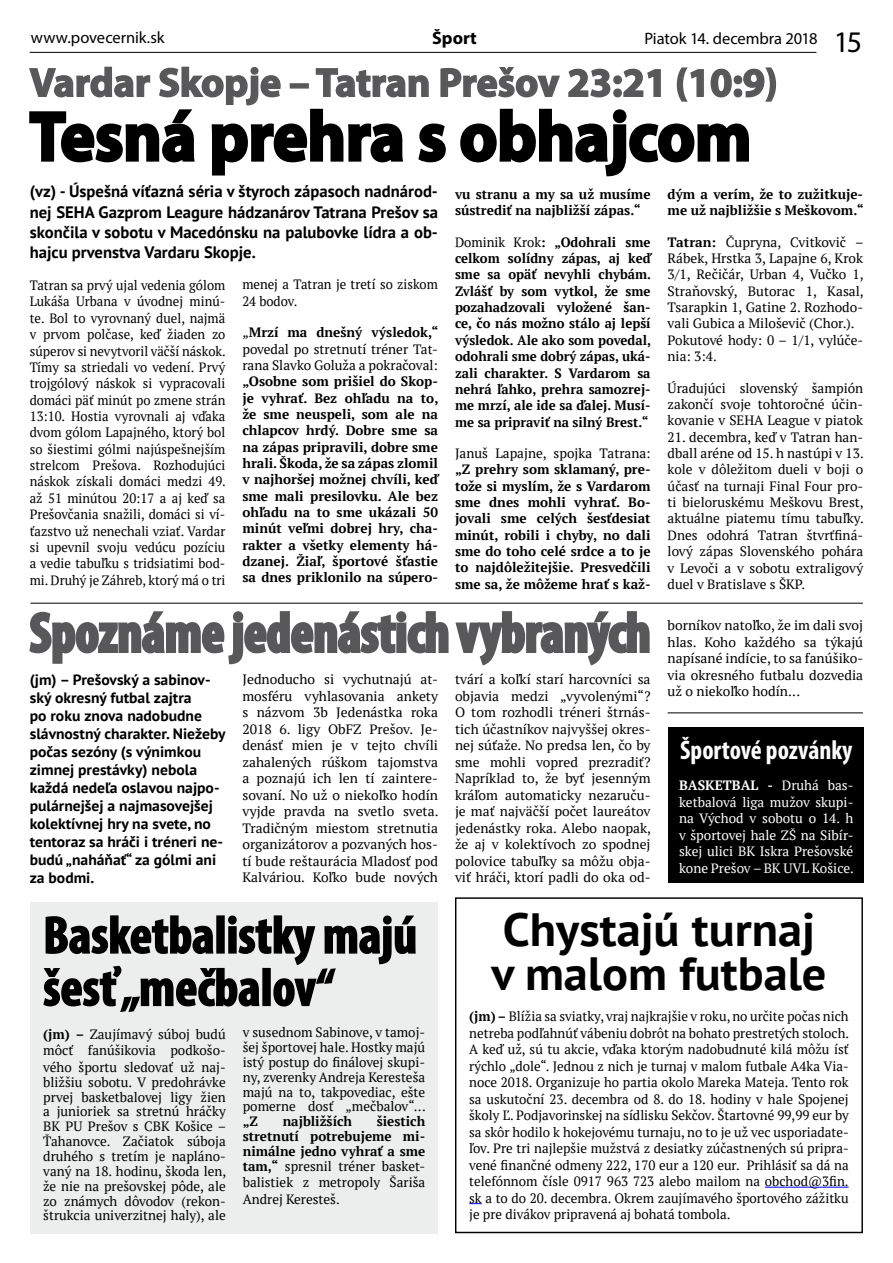
<style>
.page{position:relative;width:893px;height:1263px;background:#fff}
.page>*{position:absolute;margin:0;border:0;box-sizing:border-box;transform-origin:0 0}
.t1{font:700 70.2px "Myriad Pro";color:#000;scale:.93 1}
.t2{font:700 condensed 56.1px "Myriad Pro";color:#58585a;scale:.96 1}
.t3{font:700 condensed 53.1px/52.5px "Myriad Pro";color:#000}
.t4{font:700 46.5px/43.5px "PT Sans";color:#000;scale:1.04 1}
.t5{font:700 40.5px "Myriad Pro";color:#58585a}
.t6{font:30px "Myriad Pro";color:#000}
.t7{font:700 condensed 27px "Myriad Pro";color:#fff}
.t8{font:700 18px "Myriad Pro";color:#000}
.t9{font:700 16.5px/20.2px "PT Sans";color:#000;text-align:justify}
.t10{font:16.5px "Myriad Pro";letter-spacing:-.005em;color:#000}
.t11{font:700 15px/18px "PT Sans";color:#000;scale:1.04 1}
.t12{font:13.5px/16.5px "PT Serif";color:#000;text-align:justify}
.t13{font:700 13.5px/16.4px "PT Serif";color:#000;text-align:justify}
.t14{font:13.5px/16.4px "PT Serif";color:#000;text-align:justify;scale:.96 1}
.t15{font:13.5px/16.5px "PT Serif";color:#fff;text-align:justify}
.s1{font-weight:700}
.s2{font-weight:400}
</style>
<div class="page">
<hr style="left:765px;top:1187px;width:84px;height:1px;background:#00f">
<svg style="left:469px;top:1203px;width:13px;height:1px"></svg>
<div style="left:455px;top:897px;width:408px;height:336px;border:1px solid #000"></div>
<div style="left:31px;top:902px;width:407px;height:331px;background:#eceded"></div>
<svg style="left:43px;top:915px;width:373px;height:97px"></svg>
<svg style="left:29px;top:611px;width:621px;height:55px"></svg>
<svg style="left:29px;top:66px;width:748px;height:111px"></svg>
<div style="left:668px;top:728px;width:196px;height:155px;background:#000"></div>
<hr style="left:30px;top:52px;width:786px;height:1px;background:#000">
<hr style="left:31px;top:603px;width:832px;height:1px;background:#000">
<hr style="left:668px;top:712px;width:195px;height:1px;background:#000">
<h3 class="t8" style="left:432px;top:26px;width:46px">Šport</h3>
<h3 class="t6" style="left:834px;top:24px;width:30px">15</h3>
<p class="t10" style="left:31px;top:28px;width:135px">www.povecernik.sk</p>
<p class="t10" style="left:644px;top:28px;width:175px">Piatok 14. decembra 2018</p>
<h3 class="t5" style="left:30px;top:56px;width:749px">Vardar Skopje – Tatran Prešov 23:21 (10:9)</h3>
<h1 class="t1" style="left:30px;top:91px;width:777px">Tesná prehra s obhajcom</h1>
<p class="t9" style="left:30px;top:181px;width:410px">(vz) - Úspešná víťazná séria v štyroch zápasoch nadnárod&shy;nej SEHA Gazprom Leagure hádzanárov Tatrana Prešov sa skončila v sobotu v Macedónsku na palubovke lídra a ob&shy;hajcu prvenstva Vardaru Skopje.</p>
<p class="t14" style="left:30px;top:276px;width:206px">Tatran sa prvý ujal vedenia gólom Lukáša Urbana v úvodnej minú&shy;te. Bol to vyrovnaný duel, najmä v prvom polčase, keď žiaden zo súperov si nevytvoril väčší náskok.<br>Tímy sa striedali vo vedení. Prvý trojgólový náskok si vypracovali domáci päť minút po zmene strán 13:10. Hostia vyrovnali aj vďaka dvom gólom Lapajného, ktorý bol so šiestimi gólmi najúspešnejším strelcom Prešova. Rozhodujúci náskok získali domáci medzi 49. až 51 minútou 20:17 a aj keď sa Prešovčania snažili, domáci si ví&shy;ťazstvo už nenechali vziať. Vardar si upevnil svoju vedúcu pozíciu a vedie tabuľku s tridsiatimi bod&shy;mi. Druhý je Záhreb, ktorý má o tri</p>
<p class="t14" style="left:242px;top:276px;width:205px">menej a Tatran je tretí so ziskom<br>24 bodov.</p>
<p class="t12" style="left:242px;top:324px;width:198px">„<span class="s1">Mrzí ma dnešný výsledok,“ </span>povedal po stretnutí tréner Tat&shy;rana Slavko Goluža a pokračoval:</p>
<p class="t13" style="left:242px;top:373px;width:198px">„Osobne som prišiel do Skop&shy;je vyhrať. Bez ohľadu na to, že sme neuspeli, som ale na chlapcov hrdý. Dobre sme sa na zápas pripravili, dobre sme hrali. Škoda, že sa zápas zlomil v najhoršej možnej chvíli, keď sme mali presilovku. Ale bez ohľadu na to sme ukázali 50 minút veľmi dobrej hry, cha&shy;rakter a všetky elementy há&shy;dzanej. Žiaľ, športové šťastie sa dnes priklonilo na súpero-</p>
<p class="t13" style="left:455px;top:186px;width:197px">vu stranu a my sa už musíme sústrediť na najbližší zápas.“</p>
<p class="t13" style="left:455px;top:234px;width:198px"><span class="s2">Dominik Krok</span>: „Odohrali sme celkom solídny zápas, aj keď sme sa opäť nevyhli chybám.<br>Zvlášť by som vytkol, že sme pozahadzovali vyložené šan&shy;ce, čo nás možno stálo aj lepší výsledok. Ale ako som povedal, odohrali sme dobrý zápas, uká&shy;zali charakter. S Vardarom sa nehrá ľahko, prehra samozrej&shy;me mrzí, ale ide sa ďalej. Musí&shy;me sa pripraviť na silný Brest.“</p>
<p class="t12" style="left:455px;top:445px;width:197px">Januš Lapajne, spojka Tatrana:</p>
<p class="t13" style="left:455px;top:461px;width:197px">„Z prehry som sklamaný, pre&shy;tože si myslím, že s Vardarom sme dnes mohli vyhrať. Bo&shy;jovali sme celých šesťdesiat minút, robili i chyby, no dali sme do toho celé srdce a to je to najdôležitejšie. Presvedčili sme sa, že môžeme hrať s kaž-</p>
<p class="t13" style="left:668px;top:186px;width:198px">dým a verím, že to zužitkuje&shy;me už najbližšie s Meškovom.“</p>
<p class="t12" style="left:668px;top:234px;width:198px;text-align:left"><span class="s1">Tatran:</span> Čupryna, Cvitkovič –<br>Rábek, Hrstka 3, Lapajne 6, Krok<br>3/1, Rečičár, Urban 4, Vučko 1,<br>Straňovský, Butorac 1, Kasal,<br>Tsarapkin 1, Gatine 2. Rozhodo&shy;vali Gubica a Miloševič (Chor.).<br>Pokutové hody: 0 – 1/1, vylúče&shy;nia: 3:4.</p>
<p class="t12" style="left:668px;top:379px;width:197px">Úradujúci slovenský šampión zakončí svoje tohtoročné účin&shy;kovanie v SEHA League v piatok</p>
<p class="t12" style="left:668px;top:428px;width:198px">21. decembra, keď v Tatran han&shy;dball aréne od 15. h nastúpi v 13. kole v dôležitom dueli v boji o účasť na turnaji Final Four pro&shy;ti bieloruskému Meškovu Brest, aktuálne piatemu tímu tabuľky.<br>Dnes odohrá Tatran štvrťfiná&shy;lový zápas Slovenského pohára v Levoči a v sobotu extraligový duel v Bratislave s ŠKP.</p>
<h2 class="t2" style="left:30px;top:598px;width:648px">Spoznáme jedenástich vybraných</h2>
<p class="t12" style="left:668px;top:617px;width:197px">borníkov natoľko, že im dali svoj hlas. Koho každého sa týkajú napísané indície, to sa fanúšiko&shy;via okresného futbalu dozvedia už o niekoľko hodín...</p>
<p class="t11" style="left:30px;top:670px;width:190px">(jm) – Prešovský a sabinov&shy;ský okresný futbal zajtra<br>po roku znova nadobudne slávnostný charakter. Niežeby počas sezóny (s výnimkou zimnej prestávky) nebola každá nedeľa oslavou najpo&shy;pulárnejšej a najmasovejšej kolektívnej hry na svete, no tentoraz sa hráči i tréneri ne&shy;budú „naháňať“ za gólmi ani za bodmi.</p>
<p class="t12" style="left:242px;top:671px;width:198px">Jednoducho si vychutnajú at&shy;mosféru vyhlasovania ankety s názvom 3b Jedenástka roka 2018 6. ligy ObFZ Prešov. Je&shy;denásť mien je v tejto chvíli zahalených rúškom tajomstva a poznajú ich len tí zaintere&shy;sovaní. No už o niekoľko hodín vyjde pravda na svetlo sveta.<br>Tradičným miestom stretnutia organizátorov a pozvaných hos&shy;tí bude reštaurácia Mladosť pod Kalváriou. Koľko bude nových</p>
<p class="t12" style="left:455px;top:671px;width:198px">tvárí a koľkí starí harcovníci sa objavia medzi „vyvolenými“?<br>O tom rozhodli tréneri štrnás&shy;tich účastníkov najvyššej okres&shy;nej súťaže. No predsa len, čo by sme mohli vopred prezradiť?<br>Napríklad to, že byť jesenným kráľom automaticky nezaruču&shy;je mať najväčší počet laureátov jedenástky roka. Alebo naopak, že aj v kolektívoch zo spodnej polovice tabuľky sa môžu obja&shy;viť hráči, ktorí padli do oka od-</p>
<h3 class="t4" style="left:491px;top:907px;width:324px">Chystajú turnaj v malom futbale</h3>
<p class="t12" style="left:469px;top:1008px;width:381px"><span class="s1">(jm) –</span> Blížia sa sviatky, vraj najkrajšie v roku, no určite počas nich netreba podľahnúť vábeniu dobrôt na bohato prestretých stoloch.<br>A keď už, sú tu akcie, vďaka ktorým nadobudnuté kilá môžu ísť rýchlo „dole“. Jednou z nich je turnaj v malom futbale A4ka Via&shy;noce 2018. Organizuje ho partia okolo Mareka Mateja. Tento rok sa uskutoční 23. decembra od 8. do 18. hodiny v hale Spojenej školy Ľ. Podjavorinskej na sídlisku Sekčov. Štartovné 99,99 eur by sa skôr hodilo k hokejovému turnaju, no to je už vec usporiadate&shy;ľov. Pre tri najlepšie mužstvá z desiatky zúčastnených sú pripra&shy;vené finančné odmeny 222, 170 eur a 120 eur. Prihlásiť sa dá na telefónnom čísle 0917 963 723 alebo mailom na obchod@3fin. sk a to do 20. decembra. Okrem zaujímavého športového zážitku je pre divákov pripravená aj bohatá tombola.</p>
<h3 class="t7" style="left:680px;top:733px;width:174px">Športové pozvánky</h3>
<p class="t15" style="left:679px;top:777px;width:176px"><span class="s1">BASKETBAL -</span> Druhá bas&shy;ketbalová liga mužov skupi&shy;na Východ v sobotu o 14. h v športovej hale ZŠ na Sibír&shy;skej ulici BK Iskra Prešovské kone Prešov – BK UVL Košice.</p>
<h3 class="t3" style="left:43px;top:908px;width:375px">Basketbalistky majú šesť „mečbalov“</h3>
<p class="t12" style="left:43px;top:1026px;width:184px"><span class="s1">(jm) –</span> Zaujímavý súboj budú môcť fanúšikovia podkošo&shy;vého športu sledovať už naj-</p>
<p class="t12" style="left:43px;top:1074px;width:184px;line-height:14.9px">bližšiu sobotu. V predohrávke prvej basketbalovej ligy žien a junioriek sa stretnú hráčky BK PU Prešov s CBK Košice – Ťahanovce. Začiatok súboja druhého s tretím je napláno&shy;vaný na 18. hodinu, škoda len, že nie na prešovskej pôde, ale zo známych dôvodov (rekon&shy;štrukcia univerzitnej haly), ale</p>
<p class="t12" style="left:243px;top:1025px;width:184px;line-height:14.9px">v susednom Sabinove, v tamoj&shy;šej športovej hale. Hostky majú istý postup do finálovej skupi&shy;ny, zverenky Andreja Keresteša majú na to, takpovediac, ešte pomerne dosť „mečbalov“...</p>
<p class="t13" style="left:243px;top:1113px;width:17px">„Z</p>
<p class="t13" style="left:283px;top:1113px;width:71px">najbližších</p>
<p class="t13" style="left:243px;top:1114px;width:184px;line-height:14.9px;text-indent:134px">šiestich stretnutí potrebujeme mi&shy;nimálne jedno vyhrať a sme tam,“ <span class="s2">spresnil tréner basket-</span></p>
<p class="t12" style="left:243px;top:1174px;width:184px">balistiek z metropoly Šariša<br>Andrej Keresteš.</p>
</div>
